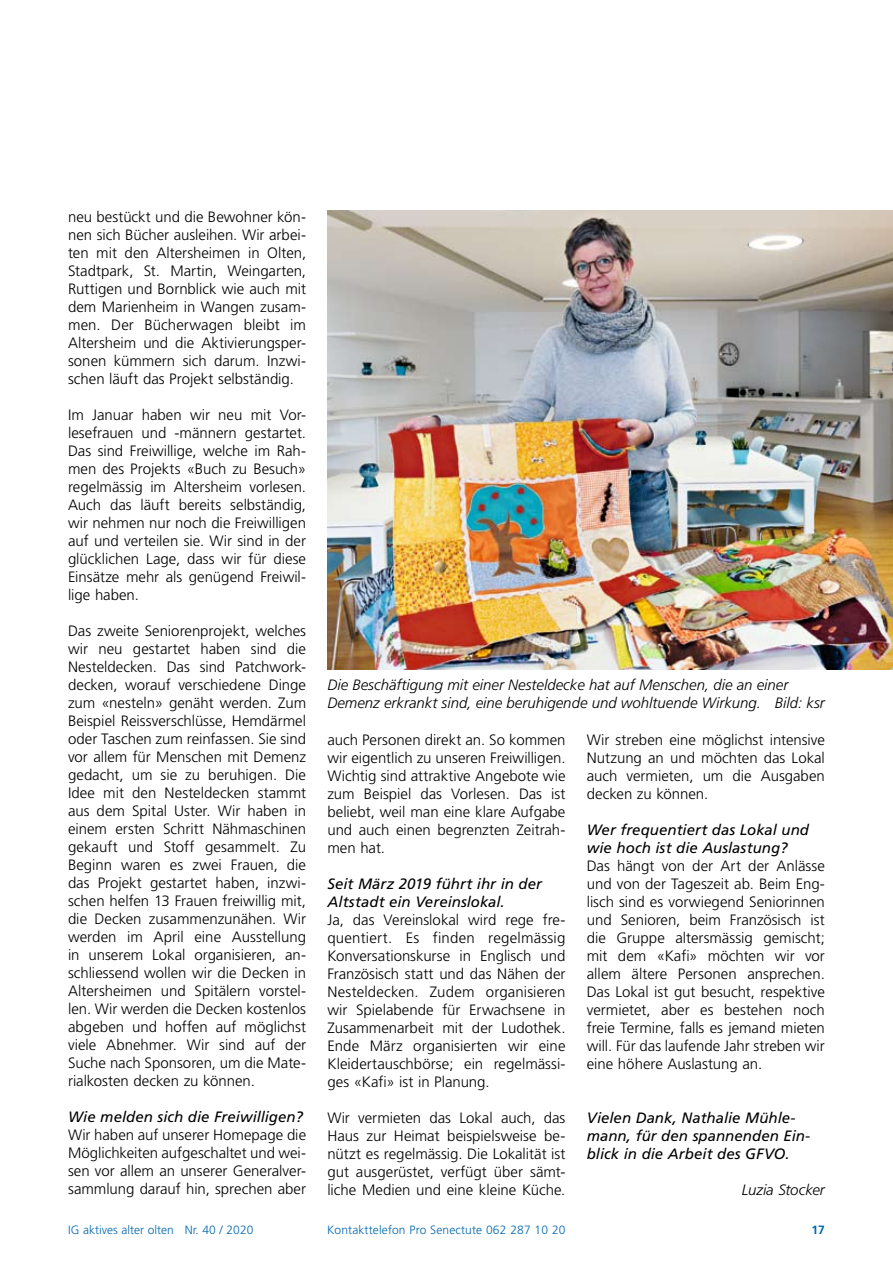
<style>
.page{position:relative;width:893px;height:1263px;background:#fff}
.page>*{position:absolute;margin:0;border:0;box-sizing:border-box;transform-origin:0 0}
.t1{font:300 15px/18px "Frutiger";color:#000;text-align:justify}
.t2{font:italic 15px/18px "Frutiger";color:#000}
.t3{font:italic 300 15px/18px "Frutiger";color:#000}
.t4{font:300 12px "Frutiger";letter-spacing:.01em;color:#0067b0}
.t5{font:700 12px "Frutiger";color:#0067b0}
</style>
<div class="page">
<img style="left:327px;top:210px;width:566px;height:459px">
<p class="t1" style="left:68px;top:208px;width:240px">neu bestückt und die Bewohner kön&shy;nen sich Bücher ausleihen. Wir arbei&shy;ten mit den Altersheimen in Olten, Stadtpark, St. Martin, Weingarten, Ruttigen und Bornblick wie auch mit dem Marienheim in Wangen zusam&shy;men. Der Bücherwagen bleibt im Altersheim und die Aktivierungsper&shy;sonen kümmern sich darum. Inzwi&shy;schen läuft das Projekt selbständig.</p>
<p class="t1" style="left:68px;top:406px;width:240px">Im Januar haben wir neu mit Vor&shy;lesefrauen und -männern gestartet.<br>Das sind Freiwillige, welche im Rah&shy;men des Projekts «Buch zu Besuch» regelmässig im Altersheim vorlesen.<br>Auch das läuft bereits selbständig, wir nehmen nur noch die Freiwilligen auf und verteilen sie. Wir sind in der glücklichen Lage, dass wir für diese Einsätze mehr als genügend Freiwil&shy;lige haben.</p>
<p class="t1" style="left:68px;top:622px;width:240px">Das zweite Seniorenprojekt, welches wir neu gestartet haben sind die Nesteldecken. Das sind Patchwork&shy;decken, worauf verschiedene Dinge zum «nesteln» genäht werden. Zum Beispiel Reissverschlüsse, Hemdärmel oder Taschen zum reinfassen. Sie sind vor allem für Menschen mit Demenz gedacht, um sie zu beruhigen. Die Idee mit den Nesteldecken stammt aus dem Spital Uster. Wir haben in einem ersten Schritt Nähmaschinen gekauft und Stoff gesammelt. Zu Beginn waren es zwei Frauen, die das Projekt gestartet haben, inzwi&shy;schen helfen 13 Frauen freiwillig mit, die Decken zusammenzunähen. Wir werden im April eine Ausstellung in unserem Lokal organisieren, an&shy;schliessend wollen wir die Decken in Altersheimen und Spitälern vorstel&shy;len. Wir werden die Decken kostenlos abgeben und hoffen auf möglichst viele Abnehmer. Wir sind auf der Suche nach Sponsoren, um die Mate&shy;rialkosten decken zu können.</p>
<p class="t2" style="left:68px;top:1108px;width:237px">Wie melden sich die Freiwilligen?</p>
<p class="t1" style="left:68px;top:1126px;width:240px">Wir haben auf unserer Homepage die Möglichkeiten aufgeschaltet und wei&shy;sen vor allem an unserer Generalver&shy;sammlung darauf hin, sprechen aber</p>
<p class="t3" style="left:327px;top:675px;width:499px">Die Beschäftigung mit einer Nesteldecke hat auf Menschen, die an einer<br>Demenz erkrankt sind, eine beruhigende und wohltuende Wirkung. Bild: ksr</p>
<p class="t1" style="left:327px;top:731px;width:240px">auch Personen direkt an. So kommen wir eigentlich zu unseren Freiwilligen.<br>Wichtig sind attraktive Angebote wie zum Beispiel das Vorlesen. Das ist beliebt, weil man eine klare Aufgabe und auch einen begrenzten Zeitrah&shy;men hat.</p>
<p class="t2" style="left:327px;top:874px;width:216px">Seit März 2019 führt ihr in der<br>Altstadt ein Vereinslokal.</p>
<p class="t1" style="left:327px;top:911px;width:240px">Ja, das Vereinslokal wird rege fre&shy;quentiert. Es finden regelmässig Konversationskurse in Englisch und Französisch statt und das Nähen der Nesteldecken. Zudem organisieren wir Spielabende für Erwachsene in Zusammenarbeit mit der Ludothek.<br>Ende März organisierten wir eine Kleidertauschbörse; ein regelmässi&shy;ges «Kafi» ist in Planung.</p>
<p class="t1" style="left:327px;top:1109px;width:240px">Wir vermieten das Lokal auch, das Haus zur Heimat beispielsweise be&shy;nützt es regelmässig. Die Lokalität ist gut ausgerüstet, verfügt über sämt&shy;liche Medien und eine kleine Küche.</p>
<p class="t1" style="left:587px;top:731px;width:240px">Wir streben eine möglichst intensive Nutzung an und möchten das Lokal auch vermieten, um die Ausgaben decken zu können.</p>
<p class="t2" style="left:587px;top:820px;width:224px">Wer frequentiert das Lokal und wie hoch ist die Auslastung?</p>
<p class="t1" style="left:587px;top:857px;width:240px">Das hängt von der Art der Anlässe und von der Tageszeit ab. Beim Eng&shy;lisch sind es vorwiegend Seniorinnen und Senioren, beim Französisch ist die Gruppe altersmässig gemischt; mit dem «Kafi» möchten wir vor allem ältere Personen ansprechen.<br>Das Lokal ist gut besucht, respektive vermietet, aber es bestehen noch freie Termine, falls es jemand mieten will. Für das laufende Jahr streben wir eine höhere Auslastung an.</p>
<p class="t2" style="left:587px;top:1108px;width:225px">Vielen Dank, Nathalie Mühle&shy;mann, für den spannenden Ein&shy;blick in die Arbeit des GFVO.</p>
<p class="t3" style="left:742px;top:1181px;width:85px">Luzia Stocker</p>
<p class="t4" style="left:68px;top:1223px;width:187px">IG aktives alter olten Nr. 40 / 2020</p>
<p class="t4" style="left:327px;top:1223px;width:240px">Kontakttelefon Pro Senectute 062 287 10 20</p>
<p class="t5" style="left:812px;top:1223px;width:15px">17</p>
</div>
